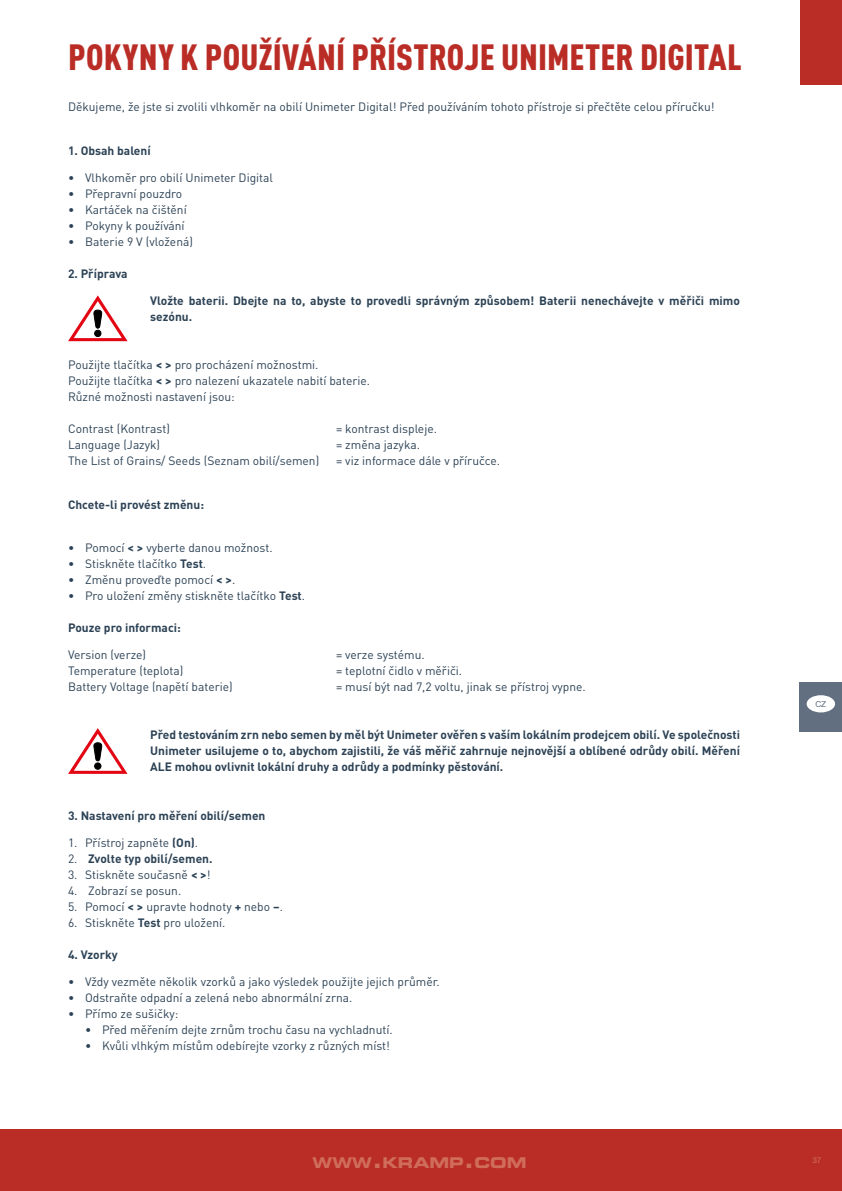
<style>
.page{position:relative;width:842px;height:1191px;background:#fff}
.page>*{position:absolute;margin:0;border:0;box-sizing:border-box;transform-origin:0 0}
.t1{font:900 condensed 36px "DIN Pro";letter-spacing:.005em;color:#ba2d26}
.t2{font:14.8px "Eurostile LT Std Bold Ex 2";color:#d06d5a}
.t3{font:12px/16px "DIN Pro";color:#2c4255}
.t4{font:700 12px/16px "DIN Pro";color:#2c4255}
.t5{font:8.2px "Helvetica";color:#d06d5a}
.t6{font:8.2px "Helvetica";color:#616f81}
.s1{font-weight:700}
.s2{font-weight:400}
.s3{font-size:21.2px}
</style>
<div class="page">
<div style="left:0;top:1129px;width:842px;height:62px;background:#ba2d26"></div>
<div style="left:800px;top:0;width:42px;height:85px;background:#ba2d26"></div>
<div style="left:800px;top:682px;width:42px;height:49px;background:#616f81"></div>
<svg style="left:68px;top:295px;width:60px;height:46px"></svg>
<div style="left:94px;top:330px;width:7px;height:7px;border:1px solid #000;border-radius:50%"></div>
<svg style="left:68px;top:728px;width:60px;height:46px"></svg>
<div style="left:94px;top:762px;width:7px;height:7px;border:1px solid #000;border-radius:50%"></div>
<div style="left:807px;top:695px;width:28px;height:17px;background:#fff;border-radius:50%"></div>
<h1 class="t1" style="left:68px;top:29px;width:675px">POKYNY K POUŽÍVÁNÍ PŘÍSTROJE UNIMETER DIGITAL</h1>
<p class="t3" style="left:68px;top:98px;width:648px">Děkujeme, že jste si zvolili vlhkoměr na obilí Unimeter Digital! Před používáním tohoto přístroje si přečtěte celou příručku!</p>
<p class="t4" style="left:68px;top:142px;width:84px">1. Obsah balení</p>
<p class="t3" style="left:68px;top:169px;width:207px">• Vlhkoměr pro obilí Unimeter Digital</p>
<p class="t3" style="left:68px;top:185px;width:116px">• Přepravní pouzdro</p>
<p class="t3" style="left:68px;top:201px;width:120px">• Kartáček na čištění</p>
<p class="t3" style="left:68px;top:217px;width:118px">• Pokyny k používání</p>
<p class="t3" style="left:68px;top:233px;width:126px">• Baterie 9 V (vložená)</p>
<p class="t4" style="left:68px;top:265px;width:61px">2. Příprava</p>
<p class="t4" style="left:150px;top:292px;width:591px">Vložte baterii. Dbejte na to, abyste to provedli správným způsobem! Baterii nenechávejte v měřiči mimo sezónu.</p>
<p class="t3" style="left:68px;top:356px;width:304px">Použijte tlačítka <span class="s1">&lt; &gt;</span> pro procházení možnostmi.<br>Použijte tlačítka <span class="s1">&lt; &gt;</span> pro nalezení ukazatele nabití baterie.<br>Různé možnosti nastavení jsou:</p>
<p class="t3" style="left:68px;top:420px;width:103px">Contrast (Kontrast)</p>
<p class="t3" style="left:336px;top:420px;width:102px">= kontrast displeje.</p>
<p class="t3" style="left:68px;top:436px;width:94px">Language (Jazyk)</p>
<p class="t3" style="left:336px;top:436px;width:85px">= změna jazyka.</p>
<p class="t3" style="left:68px;top:452px;width:253px">The List of Grains/ Seeds (Seznam obilí/semen)</p>
<p class="t3" style="left:336px;top:452px;width:166px">= viz informace dále v příručce.</p>
<p class="t4" style="left:68px;top:496px;width:138px">Chcete-li provést změnu:</p>
<p class="t3" style="left:68px;top:539px;width:206px">• Pomocí <span class="s1">&lt; &gt;</span> vyberte danou možnost.</p>
<p class="t3" style="left:68px;top:555px;width:140px">• Stiskněte tlačítko <span class="s1">Test</span>.</p>
<p class="t3" style="left:68px;top:571px;width:169px">• Změnu proveďte pomocí <span class="s1">&lt; &gt;</span>.</p>
<p class="t3" style="left:68px;top:587px;width:238px">• Pro uložení změny stiskněte tlačítko <span class="s1">Test</span>.</p>
<p class="t4" style="left:68px;top:619px;width:114px">Pouze pro informaci:</p>
<p class="t3" style="left:68px;top:646px;width:80px">Version (verze)</p>
<p class="t3" style="left:336px;top:646px;width:90px">= verze systému.</p>
<p class="t3" style="left:68px;top:662px;width:117px">Temperature (teplota)</p>
<p class="t3" style="left:336px;top:662px;width:128px">= teplotní čidlo v měřiči.</p>
<p class="t3" style="left:68px;top:678px;width:166px">Battery Voltage (napětí baterie)</p>
<p class="t3" style="left:336px;top:678px;width:251px">= musí být nad 7,2 voltu, jinak se přístroj vypne.</p>
<p class="t4" style="left:150px;top:726px;width:591px;text-align:justify">Před testováním zrn nebo semen by měl být Unimeter ověřen s vaším lokálním prodejcem obilí. Ve společnosti Unimeter usilujeme o to, abychom zajistili, že váš měřič zahrnuje nejnovější a oblíbené odrůdy obilí. Měření ALE mohou ovlivnit lokální druhy a odrůdy a podmínky pěstování.</p>
<p class="t4" style="left:68px;top:806px;width:199px">3. Nastavení pro měření obilí/semen</p>
<p class="t3" style="left:68px;top:834px;width:132px">1. Přístroj zapněte <span class="s1">(On)</span>.</p>
<p class="t4" style="left:68px;top:850px;width:146px"><span class="s2">2.</span> Zvolte typ obilí/semen.</p>
<p class="t3" style="left:68px;top:866px;width:144px">3. Stiskněte současně <span class="s1">&lt; &gt;</span>!</p>
<p class="t3" style="left:68px;top:882px;width:115px">4. Zobrazí se posun.</p>
<p class="t3" style="left:68px;top:898px;width:216px">5. Pomocí <span class="s1">&lt; &gt;</span> upravte hodnoty <span class="s1">+</span> nebo <span class="s1">–</span>.</p>
<p class="t3" style="left:68px;top:914px;width:159px">6. Stiskněte <span class="s1">Test</span> pro uložení.</p>
<p class="t4" style="left:68px;top:946px;width:51px">4. Vzorky</p>
<p class="t3" style="left:68px;top:973px;width:373px">• Vždy vezměte několik vzorků a jako výsledek použijte jejich průměr.</p>
<p class="t3" style="left:68px;top:989px;width:286px">• Odstraňte odpadní a zelená nebo abnormální zrna.</p>
<p class="t3" style="left:68px;top:1005px;width:112px">• Přímo ze sušičky:</p>
<p class="t3" style="left:85px;top:1021px;width:309px">• Před měřením dejte zrnům trochu času na vychladnutí.</p>
<p class="t3" style="left:85px;top:1037px;width:306px">• Kvůli vlhkým místům odebírejte vzorky z různých míst!</p>
<p class="t6" style="left:815px;top:699px;width:12px">CZ</p>
<p class="t2" style="left:313px;top:1152px;width:215px">WWW<span class="s3">.</span>KRAMP<span class="s3">.</span>COM</p>
<p class="t5" style="left:812px;top:1155px;width:11px">37</p>
</div>
